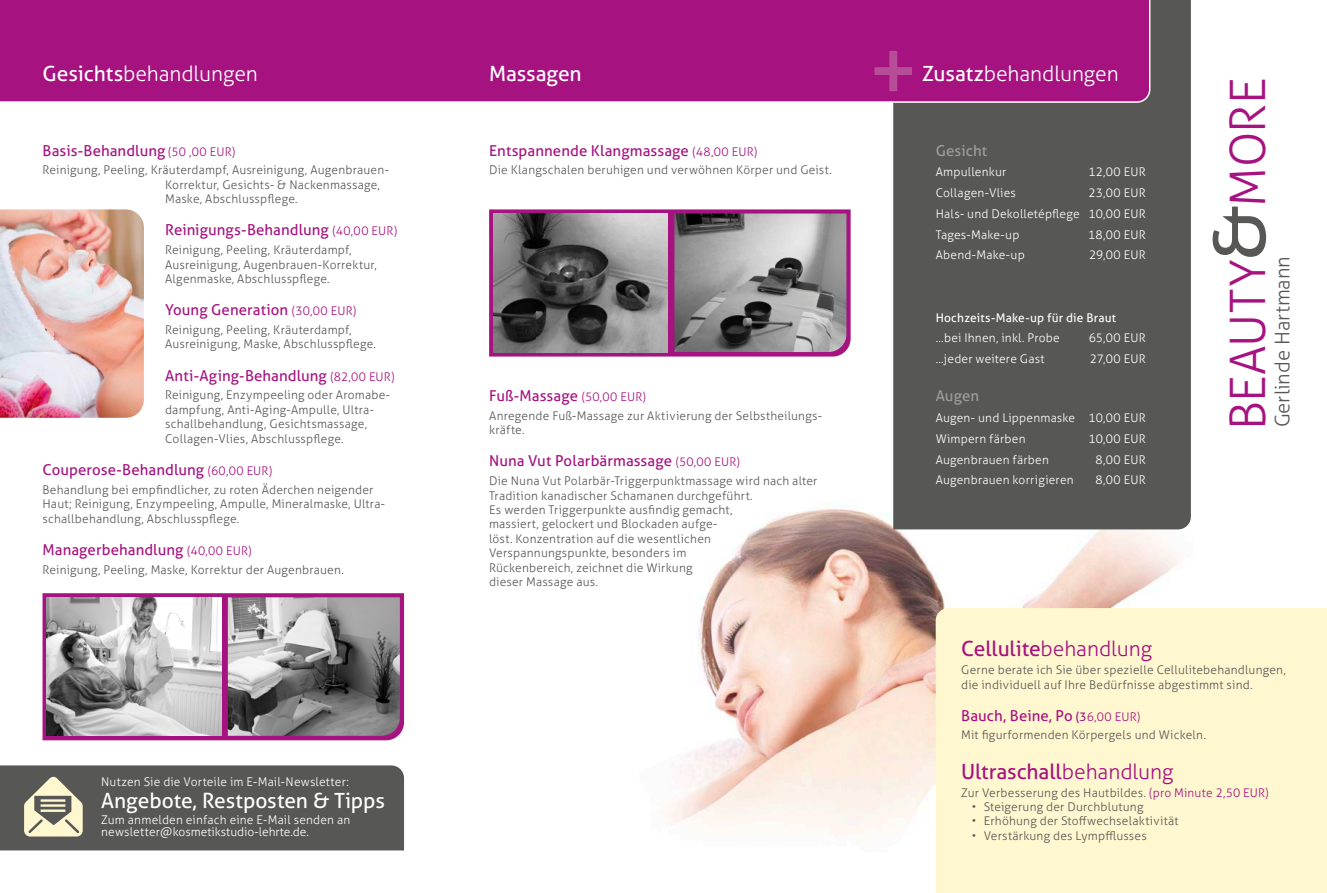
<style>
.page{position:relative;width:1327px;height:893px;background:#fff}
.page>*{position:absolute;margin:0;border:0;box-sizing:border-box;transform-origin:0 0}
.t1{font:88.05px "Aller";color:#b64d97}
.t2{font:300 48.9px "Aller";letter-spacing:-.01em;color:#a61380}
.t3{font:300 21px "Aller";letter-spacing:-.005em;color:#fff}
.t4{font:21px "Aller";letter-spacing:-.005em;color:#fff}
.t5{font:21px "Aller";letter-spacing:-.005em;color:#a61380}
.t6{font:300 21px "Aller";letter-spacing:-.005em;color:#a61380}
.t7{font:300 20.1px "Aller";color:#575756}
.t8{font:15px "Aller";letter-spacing:.005em;color:#a61380}
.t9{font:15px "Aller";letter-spacing:.005em;color:#9d9d9c}
.t10{font:300 12px/14.4px "Aller";letter-spacing:.015em;color:#575756}
.t11{font:300 12px/20.7px "Aller";letter-spacing:.015em;color:#fff}
.t12{font:12px "Aller";letter-spacing:.015em;color:#fff}
.s1{font-weight:400}
.s2{font-weight:300;font-size:12px}
.s3{font-weight:400;font-size:72px;color:#575756}
.s4{font-size:12px}
.s5{font-weight:300}
.s6{color:#a61380}
</style>
<div class="page">
<img style="left:666px;top:508px;width:515px;height:327px">
<svg style="left:43px;top:593px;width:361px;height:147px;background:#a92386"></svg>
<div style="left:935px;top:608px;width:392px;height:285px;background:#fff7cf"></div>
<div style="left:893px;top:0;width:298px;height:529px;background:#575756"></div>
<div style="left:0;top:0;width:1150px;height:103px;background:#a61380"></div>
<img style="left:0;top:209px;width:144px;height:209px">
<div style="left:874px;top:51px;width:38px;height:40px;background:#a61380"></div>
<svg style="left:0;top:765px;width:404px;height:85px;background:#62615e"></svg>
<img style="left:47px;top:597px;width:174px;height:139px">
<img style="left:228px;top:597px;width:172px;height:139px">
<svg style="left:489px;top:209px;width:361px;height:148px;background:#aa2e8a"></svg>
<img style="left:493px;top:214px;width:175px;height:138px">
<img style="left:674px;top:214px;width:172px;height:138px">
<h1 class="t1" style="left:867px;top:17px;width:54px">+</h1>
<h3 class="t3" style="left:43px;top:61px;width:217px"><span class="s1">Gesichts</span>behandlungen</h3>
<h3 class="t3" style="left:922px;top:61px;width:198px"><span class="s1">Zusatz</span>behandlungen</h3>
<h3 class="t4" style="left:489px;top:61px;width:94px">Massagen</h3>
<p class="t8" style="left:43px;top:141px;width:194px">Basis-Behandlung <span class="s2">(50 ,00 EUR)</span></p>
<p class="t10" style="left:165px;top:163px;width:225px;text-indent:-123px">Reinigung, Peeling, Kräuterdampf, Ausreinigung, Augenbrauen-<br>Korrektur, Gesichts- &amp; Nackenmassage,<br>Maske, Abschlusspflege.</p>
<p class="t8" style="left:165px;top:221px;width:233px">Reinigungs-Behandlung <span class="s2">(40,00 EUR)</span></p>
<p class="t10" style="left:165px;top:243px;width:213px">Reinigung, Peeling, Kräuterdampf,<br>Ausreinigung, Augenbrauen-Korrektur,<br>Algenmaske, Abschlusspflege.</p>
<p class="t8" style="left:165px;top:301px;width:193px">Young Generation <span class="s2">(30,00 EUR)</span></p>
<p class="t10" style="left:165px;top:323px;width:212px">Reinigung, Peeling, Kräuterdampf,<br>Ausreinigung, Maske, Abschlusspflege.</p>
<p class="t8" style="left:165px;top:366px;width:231px">Anti-Aging-Behandlung <span class="s2">(82,00 EUR)</span></p>
<p class="t10" style="left:165px;top:388px;width:226px">Reinigung, Enzympeeling oder Aromabe&shy;dampfung, Anti-Aging-Ampulle, Ultra&shy;schallbehandlung, Gesichtsmassage, Collagen-Vlies, Abschlusspflege.</p>
<p class="t8" style="left:43px;top:461px;width:231px">Couperose-Behandlung <span class="s2">(60,00 EUR)</span></p>
<p class="t10" style="left:43px;top:482px;width:344px">Behandlung bei empfindlicher, zu roten Äderchen neigender<br>Haut; Reinigung, Enzympeeling, Ampulle, Mineralmaske, Ultra&shy;schallbehandlung, Abschlusspflege.</p>
<p class="t8" style="left:43px;top:540px;width:211px">Managerbehandlung <span class="s2">(40,00 EUR)</span></p>
<p class="t10" style="left:43px;top:562px;width:303px">Reinigung, Peeling, Maske, Korrektur der Augenbrauen.</p>
<p class="t8" style="left:489px;top:141px;width:270px">Entspannende Klangmassage <span class="s2">(48,00 EUR)</span></p>
<p class="t10" style="left:489px;top:163px;width:344px">Die Klangschalen beruhigen und verwöhnen Körper und Geist.</p>
<p class="t8" style="left:489px;top:387px;width:158px">Fuß-Massage <span class="s2">(50,00 EUR)</span></p>
<p class="t10" style="left:489px;top:408px;width:334px">Anregende Fuß-Massage zur Aktivierung der Selbstheilungs&shy;kräfte.</p>
<p class="t8" style="left:489px;top:452px;width:252px">Nuna Vut Polarbärmassage <span class="s2">(50,00 EUR)</span></p>
<p class="t10" style="left:489px;top:474px;width:330px">Die Nuna Vut Polarbär-Triggerpunktmassage wird nach alter Tradition kanadischer Schamanen durchgeführt.<br>Es werden Triggerpunkte ausfindig gemacht,<br>massiert, gelockert und Blockaden aufge-<br>löst. Konzentration auf die wesentlichen Verspannungspunkte, besonders im<br>Rückenbereich, zeichnet die Wirkung<br>dieser Massage aus.</p>
<p class="t9" style="left:935px;top:141px;width:53px">Gesicht</p>
<p class="t11" style="left:935px;top:162px;width:72px">Ampullenkur</p>
<p class="t11" style="left:1088px;top:162px;width:59px">12,00 EUR</p>
<p class="t11" style="left:935px;top:183px;width:82px">Collagen-Vlies</p>
<p class="t11" style="left:935px;top:183px;width:212px;text-align:justify;text-indent:153px">23,00 EUR Hals- und Dekolletépflege 10,00 EUR Tages-Make-up</p>
<p class="t11" style="left:1088px;top:224px;width:59px">18,00 EUR</p>
<p class="t11" style="left:935px;top:245px;width:91px">Abend-Make-up</p>
<p class="t11" style="left:1089px;top:245px;width:58px">29,00 EUR</p>
<p class="t12" style="left:935px;top:310px;width:182px">Hochzeits-Make-up für die Braut</p>
<p class="t11" style="left:935px;top:328px;width:126px">...bei Ihnen, inkl. Probe</p>
<p class="t11" style="left:1088px;top:328px;width:58px">65,00 EUR</p>
<p class="t11" style="left:935px;top:349px;width:110px">...jeder weitere Gast</p>
<p class="t11" style="left:1090px;top:349px;width:57px">27,00 EUR</p>
<p class="t9" style="left:935px;top:387px;width:45px">Augen</p>
<p class="t11" style="left:935px;top:407px;width:212px">Augen- und Lippenmaske 10,00 EUR<br>Wimpern färben</p>
<p class="t11" style="left:1088px;top:428px;width:59px">10,00 EUR</p>
<p class="t11" style="left:935px;top:449px;width:115px">Augenbrauen färben</p>
<p class="t11" style="left:1095px;top:449px;width:52px">8,00 EUR</p>
<p class="t11" style="left:935px;top:470px;width:139px">Augenbrauen korrigieren</p>
<p class="t11" style="left:1095px;top:470px;width:52px">8,00 EUR</p>
<h2 class="t2" style="left:1218px;top:430px;width:354px;rotate:-90deg">BEAUTY<span class="s3">&amp;</span>MORE</h2>
<h3 class="t7" style="left:1270px;top:427px;width:173px;rotate:-90deg">Gerlinde Hartmann</h3>
<p class="t11" style="left:101px;top:771px;width:249px">Nutzen Sie die Vorteile im E-Mail-Newsletter:</p>
<h3 class="t4" style="left:101px;top:788px;width:285px">Angebote, Restposten &amp; Tipps</h3>
<p class="t11" style="left:101px;top:814px;width:251px;line-height:12px">Zum anmelden einfach eine E-Mail senden an newsletter@kosmetikstudio-lehrte.de.</p>
<h3 class="t6" style="left:961px;top:636px;width:192px"><span class="s1">Cellulite</span>behandlung</h3>
<p class="t10" style="left:961px;top:663px;width:326px">Gerne berate ich Sie über spezielle Cellulitebehandlungen, die individuell auf Ihre Bedürfnisse abgestimmt sind.</p>
<p class="t8" style="left:961px;top:706px;width:181px">Bauch, Beine, Po <span class="s4">(3</span><span class="s2">6,00 EUR)</span></p>
<p class="t10" style="left:961px;top:728px;width:246px">Mit figurformenden Körpergels und Wickeln.</p>
<h3 class="t5" style="left:961px;top:758px;width:214px">Ultraschall<span class="s5">behandlung</span></h3>
<p class="t10" style="left:961px;top:785px;width:309px">Zur Verbesserung des Hautbildes. <span class="s6">(pro Minute 2,50 EUR)</span></p>
<p class="t10" style="left:971px;top:800px;width:173px">• Steigerung der Durchblutung</p>
<p class="t10" style="left:971px;top:814px;width:208px">• Erhöhung der Stoffwechselaktivität</p>
<p class="t10" style="left:971px;top:828px;width:177px">• Verstärkung des Lympfflusses</p>
</div>
